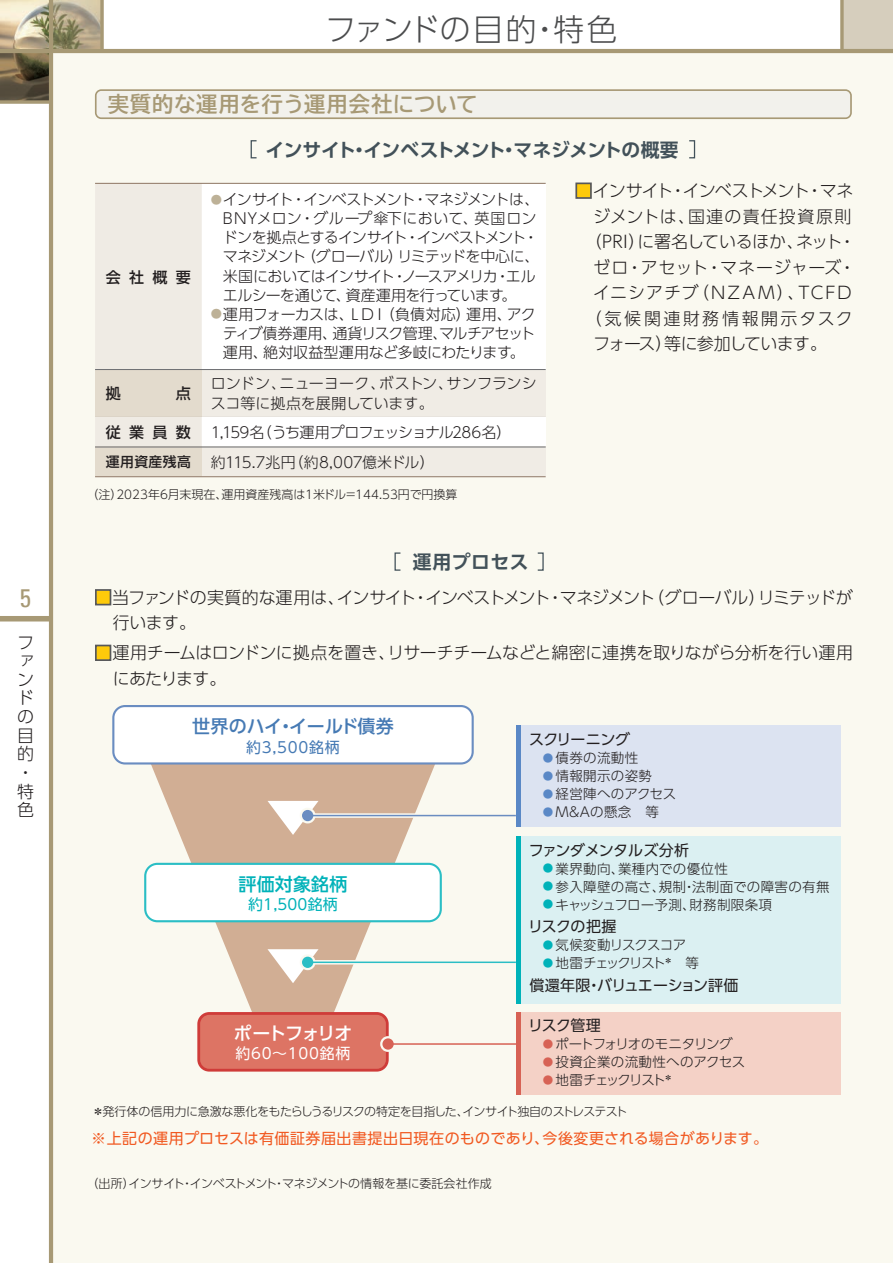
<style>
.page{position:relative;width:893px;height:1263px;background:#fff}
.page>*{position:absolute;margin:0;border:0;box-sizing:border-box;transform-origin:0 0}
.t1{font:300 30.75px "UD Shin Go Pro";letter-spacing:.005em;color:#4b4c4d}
.t2{font:condensed 25.5px "Univers";color:#a79975}
.t3{font:700 21.3px "TBUD Go Std";letter-spacing:.02em;color:#a79975}
.t4{font:700 18.75px "UD Shin Go Pro De";letter-spacing:-.03em;color:#425159}
.t5{font:700 18.75px "UD Shin Go Pro De";letter-spacing:-.005em;color:#425159}
.t6{font:500 18px "UD Shin Go Pro";letter-spacing:.005em;color:#467ab4}
.t7{font:500 18px "UD Shin Go Pro";letter-spacing:-.07em;color:#fff}
.t8{font:500 18px "UD Shin Go Pro";letter-spacing:.01em;color:#00b2b9}
.t9{font:300 16.95px/18.6px "UD Shin Go Pro";letter-spacing:-.015em;color:#231f20}
.t10{font:300 16.95px/25.5px "UD Shin Go Pro";letter-spacing:-.065em;color:#231f20}
.t11{font:300 16.95px "UD Shin Go Pro";letter-spacing:.08em;color:#231f20}
.t12{font:300 16.95px "UD Shin Go Pro";letter-spacing:.04em;color:#231f20}
.t13{font:300 16.95px "UD Shin Go Pro";letter-spacing:.07em;color:#231f20}
.t14{font:300 16.95px "UD Shin Go Pro";letter-spacing:-.05em;color:#231f20}
.t15{font:300 16.95px "UD Shin Go Pro";letter-spacing:.14em;color:#231f20}
.t16{font:300 15px/19.2px "UD Shin Go Pro";letter-spacing:-.055em;color:#231f20}
.t17{font:300 15px/19.2px "UD Shin Go Pro";letter-spacing:-.035em;color:#231f20;text-align:justify}
.t18{font:15px "UD Shin Go Pro";letter-spacing:.03em;color:#f15921}
.t19{font:300 15px/19.2px "UD Shin Go Pro";letter-spacing:-.005em;color:#231f20}
.t20{font:15px "UD Shin Go Pro";letter-spacing:-.03em;color:#231f20}
.t21{font:300 15px "UD Shin Go Pro";letter-spacing:-.07em;color:#231f20}
.t22{font:15px "UD Shin Go Pro";letter-spacing:-.01em;color:#231f20}
.t23{font:500 15px "UD Shin Go Pro";letter-spacing:.555em;color:#231f20}
.t24{font:15px "UD Shin Go Pro";letter-spacing:.05em;color:#fff}
.t25{font:15px "UD Shin Go Pro";letter-spacing:.05em;color:#467ab4}
.t26{font:15px "UD Shin Go Pro";letter-spacing:.01em;color:#00b2b9}
.t27{font:500 13.8px "UD Shin Go Pro";letter-spacing:.03em;color:#231f20}
.t28{font:300 13.5px "UD Shin Go Pro";letter-spacing:.025em;color:#231f20}
.t29{font:300 13.5px "UD Shin Go Pro";letter-spacing:-.11em;color:#231f20}
.t30{font:300 13.5px "UD Shin Go Pro";letter-spacing:-.09em;color:#231f20}
.t31{font:300 13.5px "UD Shin Go Pro";letter-spacing:-.055em;color:#231f20}
.t32{font:300 12px "UD Shin Go Pro";letter-spacing:-.02em;color:#231f20}
.t33{font:300 12px "UD Shin Go Pro";color:#231f20}
.s1{font-size:11.25px;color:#bdb197}
.s2{color:#feca0a}
.s3{font-size:10.5px;color:#5a88c6}
.s4{font-size:10.5px;color:#00b2b9}
.s5{font-size:10.5px;color:#d76255}
</style>
<div class="page">
<img style="left:0;top:0;width:49px;height:49px">
<div style="left:51px;top:51px;width:842px;height:1212px;background:#faf9f0"></div>
<div style="left:842px;top:0;width:51px;height:51px;background:#d6cebd"></div>
<img style="left:53px;top:0;width:47px;height:49px">
<img style="left:0;top:53px;width:49px;height:47px">
<svg style="left:840px;top:0;width:4px;height:49px"></svg>
<div style="left:0;top:616px;width:51px;height:5px;background:#a79975"></div>
<hr style="left:49px;top:0;width:4px;height:1263px;background:#a79975">
<hr style="left:0;top:49px;width:893px;height:4px;background:#a79975">
<svg style="left:0;top:100px;width:49px;height:4px"></svg>
<svg style="left:100px;top:0;width:4px;height:49px"></svg>
<svg style="left:95px;top:89px;width:757px;height:30px"></svg>
<div style="left:95px;top:183px;width:451px;height:294px;background:#fff"></div>
<div style="left:95px;top:184px;width:107px;height:262px;background:#efebe4"></div>
<div style="left:202px;top:446px;width:344px;height:30px;background:#f0ece5"></div>
<div style="left:95px;top:446px;width:107px;height:30px;background:#e3dbcd"></div>
<hr style="left:95px;top:416px;width:451px;height:1px;background:#6d6e71">
<hr style="left:95px;top:447px;width:451px;height:1px;background:#6c6d70">
<hr style="left:95px;top:476px;width:451px;height:1px;background:#927b68">
<hr style="left:95px;top:183px;width:451px;height:1px;background:#927b68">
<div style="left:202px;top:370px;width:344px;height:46px;background:#f0ece5"></div>
<div style="left:95px;top:370px;width:107px;height:46px;background:#e3dbcd"></div>
<hr style="left:95px;top:369px;width:451px;height:1px;background:#6c6d70">
<div style="left:394px;top:552px;width:7px;height:19px;border:1px solid #425159"></div>
<div style="left:537px;top:552px;width:7px;height:19px;border:1px solid #425159"></div>
<div style="left:251px;top:140px;width:6px;height:18px;border:1px solid #425159"></div>
<div style="left:689px;top:140px;width:6px;height:18px;border:1px solid #425159"></div>
<svg style="left:140px;top:764px;width:306px;height:248px;fill:#d1ae94"></svg>
<svg style="left:267px;top:801px;width:52px;height:34px"></svg>
<svg style="left:267px;top:949px;width:52px;height:34px"></svg>
<svg style="left:112px;top:705px;width:362px;height:59px"></svg>
<div style="left:312px;top:813px;width:204px;height:5px;background:#d5dde3"></div>
<div style="left:300px;top:808px;width:16px;height:15px;border:4px solid #faf9f0;border-radius:50%"></div>
<hr style="left:312px;top:815px;width:204px;height:1px;background:#6a8dc1">
<div style="left:302px;top:810px;width:11px;height:11px;background:#6a8dc1;border-radius:50%"></div>
<hr style="left:312px;top:960px;width:204px;height:4px;background:#f3f5ed">
<div style="left:300px;top:954px;width:16px;height:16px;border:4px solid #faf9f0;border-radius:50%"></div>
<hr style="left:312px;top:961px;width:204px;height:2px;background:#2bbec5">
<div style="left:302px;top:957px;width:11px;height:11px;background:#2bbec5;border-radius:50%"></div>
<svg style="left:144px;top:863px;width:298px;height:59px"></svg>
<svg style="left:197px;top:1012px;width:192px;height:59px;background:#db6f61"></svg>
<div style="left:380px;top:1036px;width:16px;height:16px;border:4px solid #faf9f0;border-radius:50%"></div>
<hr style="left:392px;top:1043px;width:205px;height:2px;background:#d76255">
<div style="left:382px;top:1038px;width:12px;height:12px;background:#d76255;border-radius:50%"></div>
<div style="left:517px;top:1011px;width:324px;height:83px;background:#f4d1c6"></div>
<hr style="left:517px;top:1011px;width:4px;height:83px;background:#d76255">
<div style="left:517px;top:836px;width:324px;height:167px;background:#dbf0f2"></div>
<hr style="left:517px;top:836px;width:4px;height:167px;background:#00b2b9">
<div style="left:517px;top:725px;width:324px;height:102px;background:#dce3f1"></div>
<hr style="left:517px;top:725px;width:4px;height:102px;background:#5a88c6">
<div style="left:575px;top:182px;width:17px;height:17px;border:2px solid #57585a"></div>
<div style="left:95px;top:589px;width:16px;height:16px;border:2px solid #57585a"></div>
<div style="left:95px;top:645px;width:16px;height:16px;border:2px solid #57585a"></div>
<h2 class="t2" style="left:20px;top:582px;width:13px">5</h2>
<p class="t9" style="left:17px;top:632px;width:18px">ファンドの目的・特色</p>
<h1 class="t1" style="left:325px;top:4px;width:294px">ファンドの目的・特色</h1>
<h3 class="t3" style="left:108px;top:87px;width:371px">実質的な運用を行う運用会社について</h3>
<p class="t23" style="left:106px;top:265px;width:87px">会社概要</p>
<p class="t23" style="left:106px;top:381px;width:16px">拠</p>
<p class="t23" style="left:176px;top:381px;width:16px">点</p>
<p class="t23" style="left:106px;top:420px;width:87px">従業員数</p>
<p class="t4" style="left:266px;top:134px;width:414px">インサイト・インベストメント・マネジメントの概要</p>
<p class="t16" style="left:223px;top:189px;width:318px;text-indent:-12px"><span class="s1">●</span>インサイト・インベストメント・マネジメントは、<br>BNYメロン・グループ傘下において、英国ロンドンを拠点とするインサイト・インベストメント・マネジメント（グローバル）リミテッドを中心に、米国においてはインサイト・ノースアメリカ・エルエルシーを通じて、資産運用を行っています。</p>
<p class="t17" style="left:223px;top:304px;width:314px;text-indent:-12px"><span class="s1">●</span>運用フォーカスは、ＬＤＩ（負債対応）運用、アクティブ債券運用、通貨リスク管理、マルチアセット運用、絶対収益型運用など多岐にわたります。</p>
<p class="t19" style="left:211px;top:374px;width:327px">ロンドン、ニューヨーク、ボストン、サンフランシスコ等に拠点を展開しています。</p>
<p class="t21" style="left:211px;top:420px;width:302px">1,159名（うち運用プロフェッショナル286名）</p>
<p class="t10" style="left:575px;top:177px;width:280px"><span class="s2">■</span>インサイト・インベストメント・マネ</p>
<p class="t13" style="left:593px;top:202px;width:260px">ジメントは、国連の責任投資原則</p>
<p class="t9" style="left:585px;top:232px;width:273px">（PRI）に署名しているほか、ネット・</p>
<p class="t12" style="left:593px;top:254px;width:264px">ゼロ・アセット・マネージャーズ・</p>
<p class="t11" style="left:593px;top:279px;width:260px">イニシアチブ（NZAM）、TCFD</p>
<p class="t15" style="left:585px;top:305px;width:270px">（気候関連財務情報開示タスク</p>
<p class="t14" style="left:593px;top:330px;width:235px">フォース）等に参加しています。</p>
<p class="t27" style="left:106px;top:451px;width:87px">運用資産残高</p>
<p class="t17" style="left:211px;top:452px;width:225px">約115.7兆円（約8,007億米ドル）</p>
<p class="t33" style="left:86px;top:485px;width:373px">（注）2023年6月末現在、運用資産残高は1米ドル＝144.53円で円換算</p>
<p class="t5" style="left:413px;top:547px;width:117px">運用プロセス</p>
<p class="t10" style="left:113px;top:584px;width:741px;text-indent:-18px"><span class="s2">■</span>当ファンドの実質的な運用は、インサイト・インベストメント・マネジメント（グローバル）リミテッドが行います。</p>
<p class="t9" style="left:113px;top:639px;width:742px;line-height:25.5px;text-indent:-18px"><span class="s2">■</span>運用チームはロンドンに拠点を置き、リサーチチームなどと綿密に連携を取りながら分析を行い運用にあたります。</p>
<p class="t6" style="left:192px;top:712px;width:203px">世界のハイ・イールド債券</p>
<p class="t25" style="left:246px;top:735px;width:95px">約3,500銘柄</p>
<p class="t8" style="left:239px;top:869px;width:110px">評価対象銘柄</p>
<p class="t26" style="left:248px;top:892px;width:91px">約1,500銘柄</p>
<p class="t7" style="left:234px;top:1018px;width:120px">ポートフォリオ</p>
<p class="t24" style="left:235px;top:1041px;width:117px">約60～100銘柄</p>
<p class="t20" style="left:529px;top:727px;width:103px">スクリーニング</p>
<p class="t28" style="left:543px;top:747px;width:97px"><span class="s3">●</span> 債券の流動性</p>
<p class="t28" style="left:543px;top:765px;width:111px"><span class="s3">●</span> 情報開示の姿勢</p>
<p class="t28" style="left:543px;top:783px;width:135px"><span class="s3">●</span> 経営陣へのアクセス</p>
<p class="t28" style="left:543px;top:801px;width:118px"><span class="s3">●</span> M&amp;Aの懸念　等</p>
<p class="t20" style="left:529px;top:838px;width:162px">ファンダメンタルズ分析</p>
<p class="t28" style="left:543px;top:858px;width:186px"><span class="s4">●</span> 業界動向、業種内での優位性</p>
<p class="t28" style="left:543px;top:876px;width:288px"><span class="s4">●</span> 参入障壁の高さ、規制・法制面での障害の有無</p>
<p class="t28" style="left:543px;top:894px;width:231px"><span class="s4">●</span> キャッシュフロー予測、財務制限条項</p>
<p class="t20" style="left:528px;top:914px;width:90px">リスクの把握</p>
<p class="t31" style="left:543px;top:934px;width:145px"><span class="s4">●</span> 気候変動リスクスコア</p>
<p class="t29" style="left:543px;top:952px;width:158px"><span class="s4">●</span> 地雷チェックリスト<sup>＊</sup>　等</p>
<p class="t22" style="left:529px;top:973px;width:210px">償還年限・バリュエーション評価</p>
<p class="t20" style="left:528px;top:1013px;width:74px">リスク管理</p>
<p class="t30" style="left:543px;top:1033px;width:191px"><span class="s5">●</span> ポートフォリオのモニタリング</p>
<p class="t28" style="left:543px;top:1051px;width:204px"><span class="s5">●</span> 投資企業の流動性へのアクセス</p>
<p class="t29" style="left:543px;top:1069px;width:131px"><span class="s5">●</span> 地雷チェックリスト<sup>＊</sup></p>
<p class="t32" style="left:92px;top:1102px;width:537px">＊発行体の信用力に急激な悪化をもたらしうるリスクの特定を目指した、インサイト独自のストレステスト</p>
<p class="t18" style="left:91px;top:1126px;width:678px">※上記の運用プロセスは有価証券届出書提出日現在のものであり、今後変更される場合があります。</p>
<p class="t32" style="left:86px;top:1173px;width:407px">（出所）インサイト・インベストメント・マネジメントの情報を基に委託会社作成</p>
</div>
